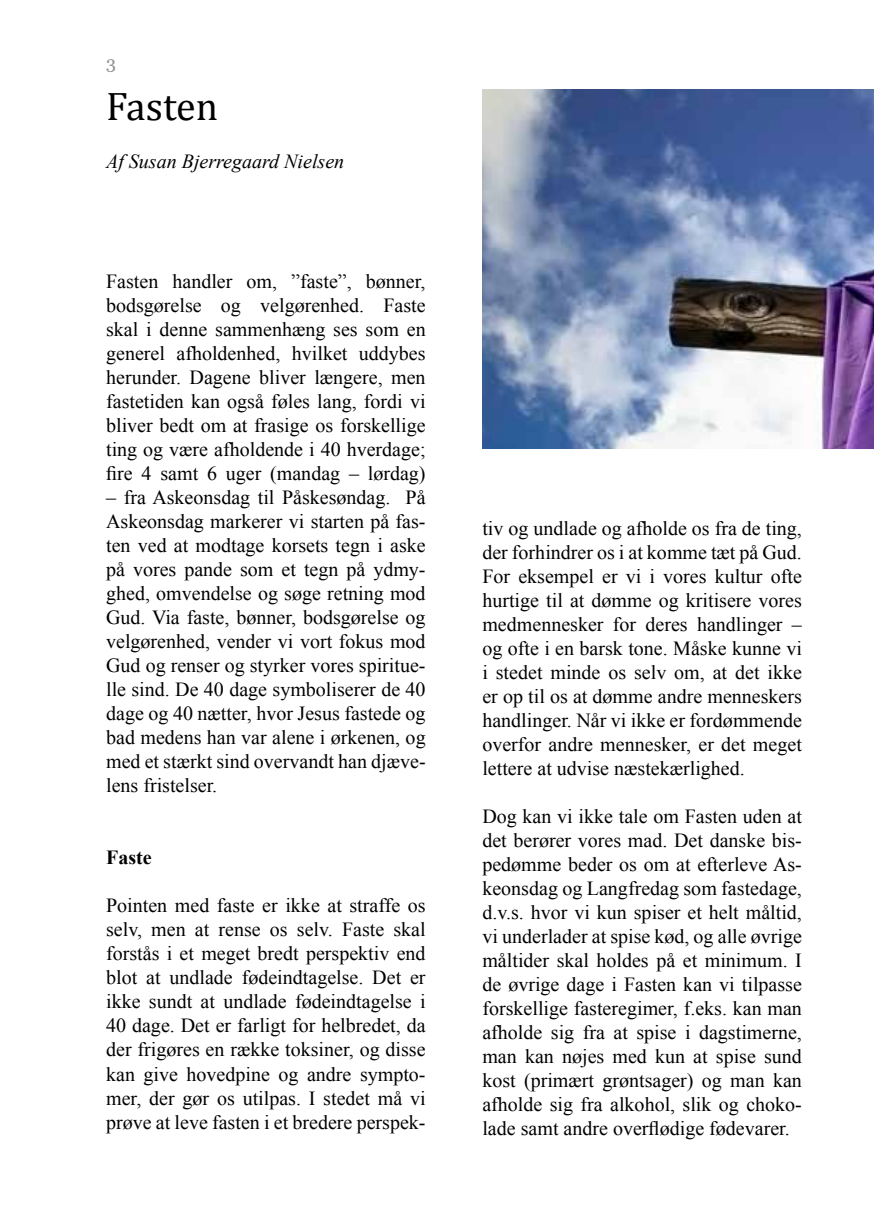
<style>
.page{position:relative;width:874px;height:1225px;background:#fff}
.page>*{position:absolute;margin:0;border:0;box-sizing:border-box;transform-origin:0 0}
.t1{font:40px "Cambria";color:#000}
.t2{font:20px/24px "Times New Roman";color:#000;text-align:justify}
.t3{font:italic 20px "Times New Roman";color:#000}
.t4{font:700 20px "Times New Roman";color:#000}
.t5{font:18px "Georgia";color:#929292}
</style>
<div class="page">
<img style="left:482px;top:89px;width:391px;height:359px">
<p class="t5" style="left:106px;top:52px;width:11px">3</p>
<h1 class="t1" style="left:106px;top:83px;width:113px">Fasten</h1>
<p class="t3" style="left:106px;top:148px;width:239px">Af Susan Bjerregaard Nielsen</p>
<p class="t2" style="left:106px;top:269px;width:321px">Fasten handler om, ”faste”, bønner, bodsgørelse og velgørenhed. Faste skal i denne sammenhæng ses som en generel afholdenhed, hvilket uddybes herunder. Dagene bliver længere, men fastetiden kan også føles lang, fordi vi bliver bedt om at frasige os forskellige ting og være afholdende i 40 hverdage; fire 4 samt 6 uger (mandag – lørdag)</p>
<p class="t2" style="left:106px;top:485px;width:321px">– fra Askeonsdag til Påskesøndag. På Askeonsdag markerer vi starten på fas&shy;ten ved at modtage korsets tegn i aske på vores pande som et tegn på ydmy&shy;ghed, omvendelse og søge retning mod Gud. Via faste, bønner, bodsgørelse og velgørenhed, vender vi vort fokus mod Gud og renser og styrker vores spiritue&shy;lle sind. De 40 dage symboliserer de 40 dage og 40 nætter, hvor Jesus fastede og bad medens han var alene i ørkenen, og med et stærkt sind overvandt han djæve&shy;lens fristelser.</p>
<p class="t4" style="left:106px;top:844px;width:47px">Faste</p>
<p class="t2" style="left:106px;top:893px;width:321px">Pointen med faste er ikke at straffe os selv, men at rense os selv. Faste skal forstås i et meget bredt perspektiv end blot at undlade fødeindtagelse. Det er ikke sundt at undlade fødeindtagelse i 40 dage. Det er farligt for helbredet, da der frigøres en række toksiner, og disse kan give hovedpine og andre sympto&shy;mer, der gør os utilpas. I stedet må vi prøve at leve fasten i et bredere perspek-</p>
<p class="t2" style="left:482px;top:516px;width:321px">tiv og undlade og afholde os fra de ting, der forhindrer os i at komme tæt på Gud.<br>For eksempel er vi i vores kultur ofte hurtige til at dømme og kritisere vores medmennesker for deres handlinger – og ofte i en barsk tone. Måske kunne vi i stedet minde os selv om, at det ikke er op til os at dømme andre menneskers handlinger. Når vi ikke er fordømmende overfor andre mennesker, er det meget lettere at udvise næstekærlighed.</p>
<p class="t2" style="left:482px;top:804px;width:321px">Dog kan vi ikke tale om Fasten uden at det berører vores mad. Det danske bis&shy;pedømme beder os om at efterleve As&shy;keonsdag og Langfredag som fastedage, d.v.s. hvor vi kun spiser et helt måltid, vi underlader at spise kød, og alle øvrige måltider skal holdes på et minimum. I de øvrige dage i Fasten kan vi tilpasse forskellige fasteregimer, f.eks. kan man afholde sig fra at spise i dagstimerne, man kan nøjes med kun at spise sund kost (primært grøntsager) og man kan afholde sig fra alkohol, slik og choko&shy;lade samt andre overflødige fødevarer.</p>
</div>
